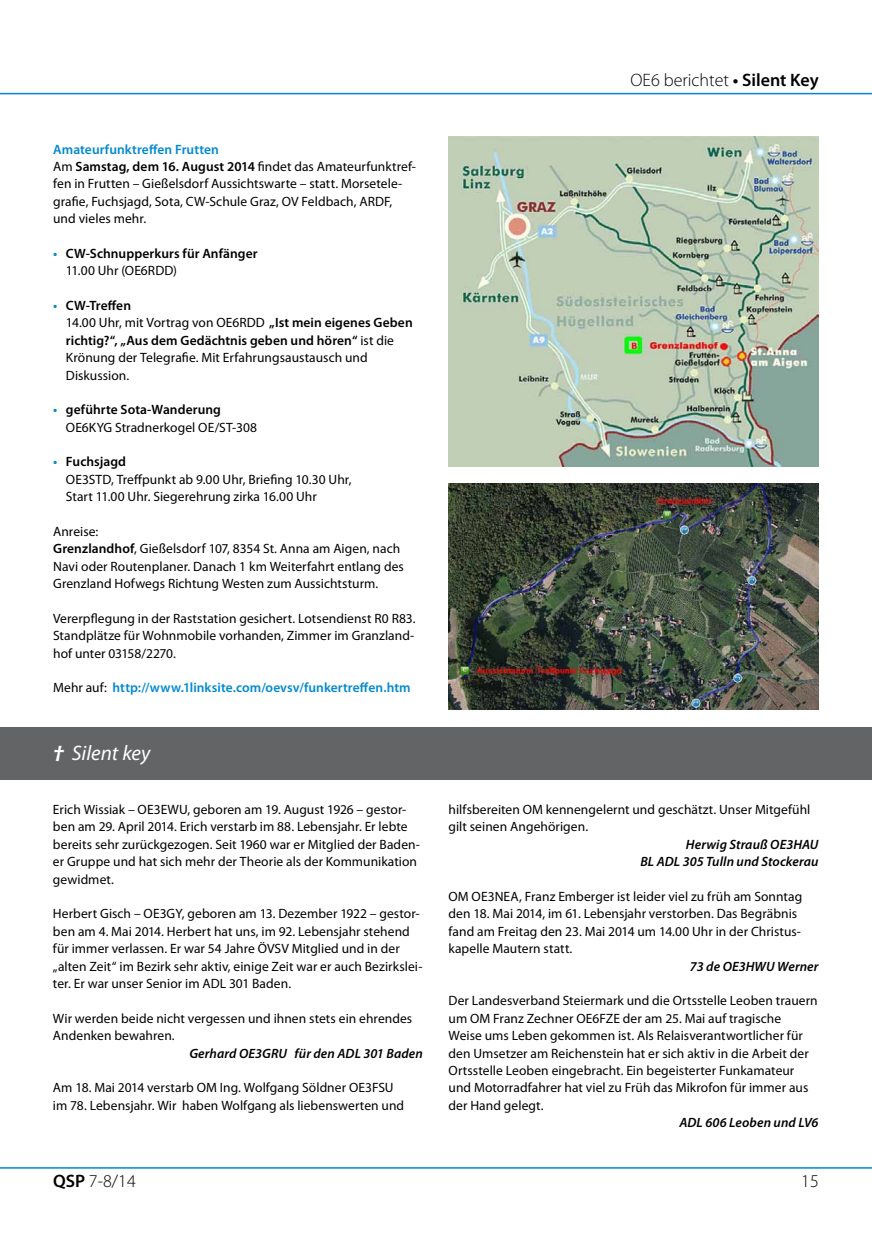
<style>
.page{position:relative;width:872px;height:1234px;background:#fff}
.page>*{position:absolute;margin:0;border:0;box-sizing:border-box;transform-origin:0 0}
.t1{font:italic 21px "Myriad Pro";color:#fff}
.t2{font:300 18px "Myriad Pro";color:#000}
.t3{font:13.5px/17.4px "Myriad Pro";letter-spacing:.005em;color:#000}
.t4{font:italic 600 13.5px/17.4px "Myriad Pro";letter-spacing:.005em;color:#000;text-align:right}
.t5{font:600 13.5px "Myriad Pro";letter-spacing:.005em;color:#0089cf}
.t6{font:600 13.5px/17.4px "Myriad Pro";letter-spacing:.005em;color:#000}
.s1{font-weight:600;color:#0089cf}
.s2{font-weight:600}
.s3{color:#0089cf}
.s4{font-weight:400}
.s5{font-weight:400;color:#000}
.s6{font-weight:700}
</style>
<div class="page">
<hr style="left:0;top:93px;width:872px;height:1px;background:#0089cf">
<hr style="left:0;top:1166px;width:872px;height:2px;background:#0089cf">
<img style="left:449px;top:137px;width:369px;height:329px">
<img style="left:449px;top:483px;width:370px;height:226px">
<div style="left:0;top:727px;width:872px;height:52px;background:#636466"></div>
<p class="t3" style="left:53px;top:140px;width:364px"><span class="s1">Amateurfunktreffen Frutten<br></span>Am <span class="s2">Samstag, dem 16. August 2014</span> findet das Amateurfunktref&shy;fen in Frutten – Gießelsdorf Aussichtswarte – statt. Morsetele&shy;grafie, Fuchsjagd, Sota, CW-Schule Graz, OV Feldbach, ARDF, und vieles mehr.</p>
<p class="t6" style="left:66px;top:244px;width:193px;text-indent:-13px"><span class="s3">•</span> CW-Schnupperkurs für Anfänger<br><span class="s4">11.00 Uhr (OE6RDD)</span></p>
<p class="t3" style="left:66px;top:296px;width:348px;text-indent:-13px"><span class="s1">•</span> <span class="s2">CW-Treffen<br></span>14.00 Uhr, mit Vortrag von OE6RDD <span class="s2">„Ist mein eigenes Geben richtig?“, „Aus dem Gedächtnis geben und hören“</span> ist die Krönung der Telegrafie. Mit Erfahrungsaustausch und Diskussion.</p>
<p class="t3" style="left:66px;top:401px;width:193px;text-indent:-13px"><span class="s1">•</span> <span class="s2">geführte Sota-Wanderung<br></span>OE6KYG Stradnerkogel OE/ST-308</p>
<p class="t3" style="left:66px;top:453px;width:287px;text-indent:-13px"><span class="s1">•</span> <span class="s2">Fuchsjagd<br></span>OE3STD, Treffpunkt ab 9.00 Uhr, Briefing 10.30 Uhr,<br>Start 11.00 Uhr. Siegerehrung zirka 16.00 Uhr</p>
<p class="t3" style="left:53px;top:522px;width:352px">Anreise:<br><span class="s2">Grenzlandhof</span>, Gießelsdorf 107, 8354 St. Anna am Aigen, nach Navi oder Routenplaner. Danach 1 km Weiterfahrt entlang des Grenzland Hofwegs Richtung Westen zum Aussichtsturm.</p>
<p class="t3" style="left:53px;top:609px;width:364px;text-align:justify">Vererpflegung in der Raststation gesichert. Lotsendienst R0 R83.<br>Standplätze für Wohnmobile vorhanden, Zimmer im Granzland&shy;hof unter 03158/2270.</p>
<p class="t5" style="left:53px;top:679px;width:359px"><span class="s5">Mehr auf:</span> http://www.1linksite.com/oevsv/funkertreffen.htm</p>
<h1 class="t1" style="left:53px;top:740px;width:99px"><span class="s6">†</span> Silent key</h1>
<p class="t3" style="left:53px;top:800px;width:368px">Erich Wissiak – OE3EWU, geboren am 19. August 1926 – gestor&shy;ben am 29. April 2014. Erich verstarb im 88. Lebensjahr. Er lebte bereits sehr zurückgezogen. Seit 1960 war er Mitglied der Baden&shy;er Gruppe und hat sich mehr der Theorie als der Kommunikation gewidmet.</p>
<p class="t3" style="left:53px;top:904px;width:371px">Herbert Gisch – OE3GY, geboren am 13. Dezember 1922 – gestor&shy;ben am 4. Mai 2014. Herbert hat uns, im 92. Lebensjahr stehend für immer verlassen. Er war 54 Jahre ÖVSV Mitglied und in der „alten Zeit“ im Bezirk sehr aktiv, einige Zeit war er auch Bezirkslei&shy;ter. Er war unser Senior im ADL 301 Baden.</p>
<p class="t3" style="left:53px;top:1009px;width:361px">Wir werden beide nicht vergessen und ihnen stets ein ehrendes<br>Andenken bewahren.</p>
<p class="t4" style="left:189px;top:1043px;width:235px">Gerhard OE3GRU für den ADL 301 Baden</p>
<p class="t3" style="left:53px;top:1078px;width:353px">Am 18. Mai 2014 verstarb OM Ing. Wolfgang Söldner OE3FSU im 78. Lebensjahr. Wir haben Wolfgang als liebenswerten und</p>
<h2 class="t2" style="left:630px;top:69px;width:190px">OE6 berichtet <span class="s2">• Silent Key</span></h2>
<p class="t3" style="left:448px;top:800px;width:363px">hilfsbereiten OM kennengelernt und geschätzt. Unser Mitgefühl gilt seinen Angehörigen.</p>
<p class="t4" style="left:640px;top:835px;width:180px">Herwig Strauß OE3HAU<br>BL ADL 305 Tulln und Stockerau</p>
<p class="t3" style="left:448px;top:887px;width:355px">OM OE3NEA, Franz Emberger ist leider viel zu früh am Sonntag den 18. Mai 2014, im 61. Lebensjahr verstorben. Das Begräbnis fand am Freitag den 23. Mai 2014 um 14.00 Uhr in der Christus&shy;kapelle Mautern statt.</p>
<p class="t4" style="left:690px;top:956px;width:130px">73 de OE3HWU Werner</p>
<p class="t3" style="left:448px;top:991px;width:371px">Der Landesverband Steiermark und die Ortsstelle Leoben trauern um OM Franz Zechner OE6FZE der am 25. Mai auf tragische Weise ums Leben gekommen ist. Als Relaisverantwortlicher für den Umsetzer am Reichenstein hat er sich aktiv in die Arbeit der Ortsstelle Leoben eingebracht. Ein begeisterter Funkamateur und Motorradfahrer hat viel zu Früh das Mikrofon für immer aus der Hand gelegt.</p>
<p class="t4" style="left:679px;top:1113px;width:141px">ADL 606 Leoben und LV6</p>
<h2 class="t2" style="left:53px;top:1169px;width:84px"><span class="s2">QSP</span> 7-8/14</h2>
<h2 class="t2" style="left:801px;top:1169px;width:19px">15</h2>
</div>
